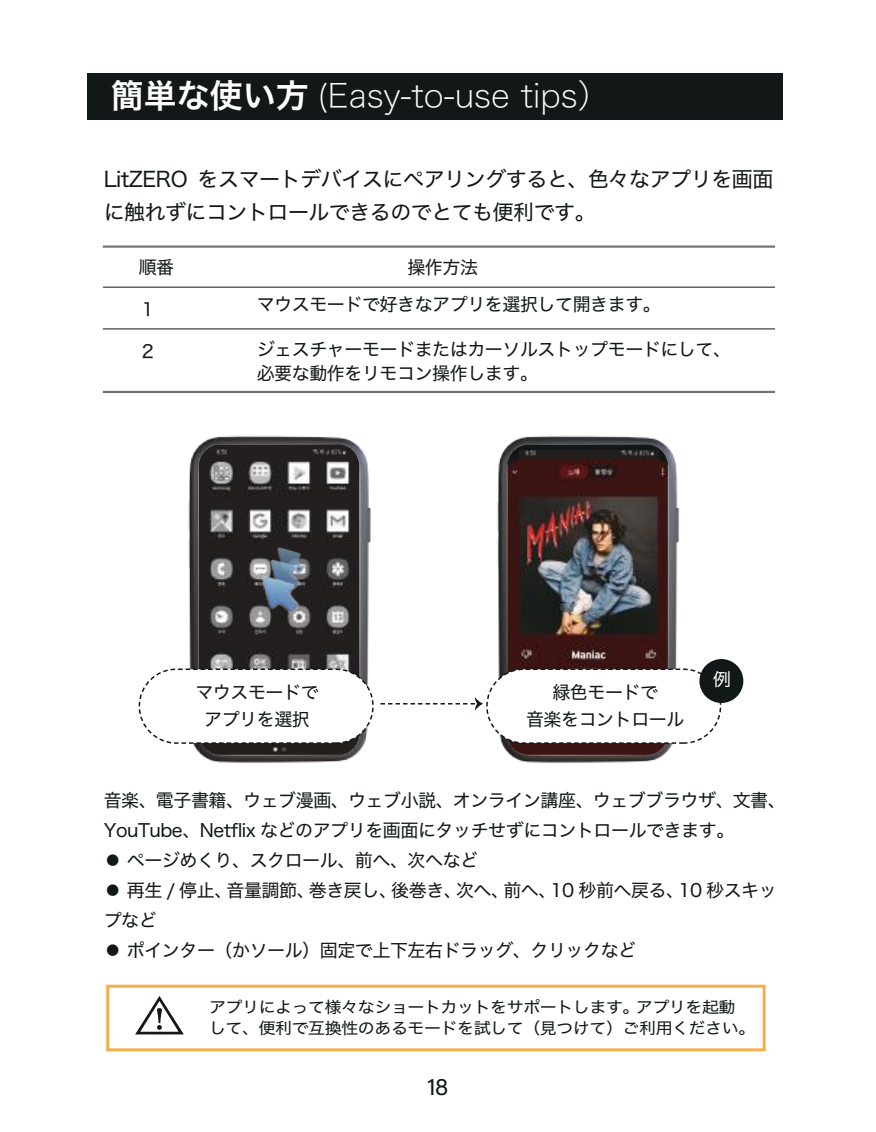
<style>
.page{position:relative;width:876px;height:1132px;background:#fff}
.page>*{position:absolute;margin:0;border:0;box-sizing:border-box;transform-origin:0 0}
.t1{font:54px "Hiragino Sans W4";color:#121717}
.t2{font:33px "Hiragino Sans W1";color:#fff}
.t3{font:21px/33px "Hiragino Sans W4";letter-spacing:-.025em;color:#121717}
.t4{font:18px/30px "Hiragino Sans W4";letter-spacing:-.025em;color:#121717}
.t5{font:18px "Hiragino Sans W4";color:#fff}
.t6{font:15.9px/21px "Hiragino Sans W4";letter-spacing:-.025em;color:#121717;scale:1.07 1}
.s1{font-family:"Hiragino Sans W6"}
</style>
<div class="page">
<img style="left:183px;top:435px;width:191px;height:328px">
<img style="left:199px;top:444px;width:160px;height:310px">
<img style="left:211px;top:448px;width:139px;height:13px">
<img style="left:267px;top:535px;width:49px;height:24px">
<img style="left:259px;top:546px;width:55px;height:13px">
<img style="left:246px;top:559px;width:70px;height:69px">
<img style="left:492px;top:435px;width:192px;height:328px">
<svg style="left:507px;top:444px;width:161px;height:15px"></svg>
<img style="left:507px;top:459px;width:161px;height:295px">
<img style="left:520px;top:450px;width:139px;height:9px">
<div style="left:106px;top:984px;width:660px;height:66px;border:3px solid #f4ae4a"></div>
<div style="left:88px;top:73px;width:695px;height:46px;background:#121717"></div>
<hr style="left:103px;top:245px;width:672px;height:3px;background:#757577">
<hr style="left:103px;top:286px;width:672px;height:1px;background:#121717">
<hr style="left:103px;top:328px;width:672px;height:1px;background:#121717">
<hr style="left:103px;top:390px;width:672px;height:3px;background:#757577">
<div style="left:139px;top:669px;width:234px;height:73px;background:#fff;border-radius:37px"></div>
<div style="left:139px;top:668px;width:235px;height:75px;border:2px dashed #121717;border-radius:37px"></div>
<div style="left:487px;top:669px;width:233px;height:73px;background:#fff;border-radius:37px"></div>
<div style="left:486px;top:668px;width:235px;height:75px;border:2px dashed #121717;border-radius:37px"></div>
<svg style="left:380px;top:697px;width:103px;height:13px"></svg>
<div style="left:699px;top:658px;width:44px;height:44px;background:#121717;border-radius:50%"></div>
<h2 class="t2" style="left:111px;top:67px;width:501px"><span class="s1">簡単な使い方</span> (Easy-to-use tips）</h2>
<p class="t3" style="left:104px;top:161px;width:671px">LitZERO をスマートデバイスにペアリングすると、色々なアプリを画面に触れずにコントロールできるのでとても便利です。</p>
<p class="t4" style="left:139px;top:251px;width:37px">順番</p>
<p class="t4" style="left:355px;top:251px;width:125px">　　　操作方法</p>
<p class="t4" style="left:139px;top:293px;width:19px">１</p>
<p class="t4" style="left:139px;top:335px;width:19px">２</p>
<p class="t4" style="left:257px;top:288px;width:406px">マウスモードで好きなアプリを選択して開きます。</p>
<p class="t4" style="left:257px;top:336px;width:476px;line-height:24px">ジェスチャーモードまたはカーソルストップモードにして、必要な動作をリモコン操作します。</p>
<p class="t4" style="left:195px;top:677px;width:125px;line-height:27px;text-align:center">マウスモードでアプリを選択</p>
<p class="t4" style="left:526px;top:677px;width:160px;line-height:27px;text-align:center">緑色モードで<br>音楽をコントロール</p>
<p class="t5" style="left:713px;top:663px;width:19px">例</p>
<p class="t4" style="left:104px;top:783px;width:684px">音楽、電子書籍、ウェブ漫画、ウェブ小説、オンライン講座、ウェブブラウザ、文書、<br>YouTube、Netflix などのアプリを画面にタッチせずにコントロールできます。</p>
<p class="t4" style="left:104px;top:843px;width:376px">● ページめくり、スクロール、前へ、次へなど</p>
<p class="t4" style="left:104px;top:873px;width:675px">● 再生 / 停止、音量調節、巻き戻し、後巻き、次へ、前へ、10 秒前へ戻る、10 秒スキップなど</p>
<p class="t4" style="left:104px;top:933px;width:534px">● ポインター（かソール）固定で上下左右ドラッグ、クリックなど</p>
<h1 class="t1" style="left:132px;top:968px;width:56px">!</h1>
<p class="t6" style="left:209px;top:994px;width:512px">アプリによって様々なショートカットをサポートします。アプリを起動して、便利で互換性のあるモードを試して（見つけて）ご利用ください。</p>
</div>
